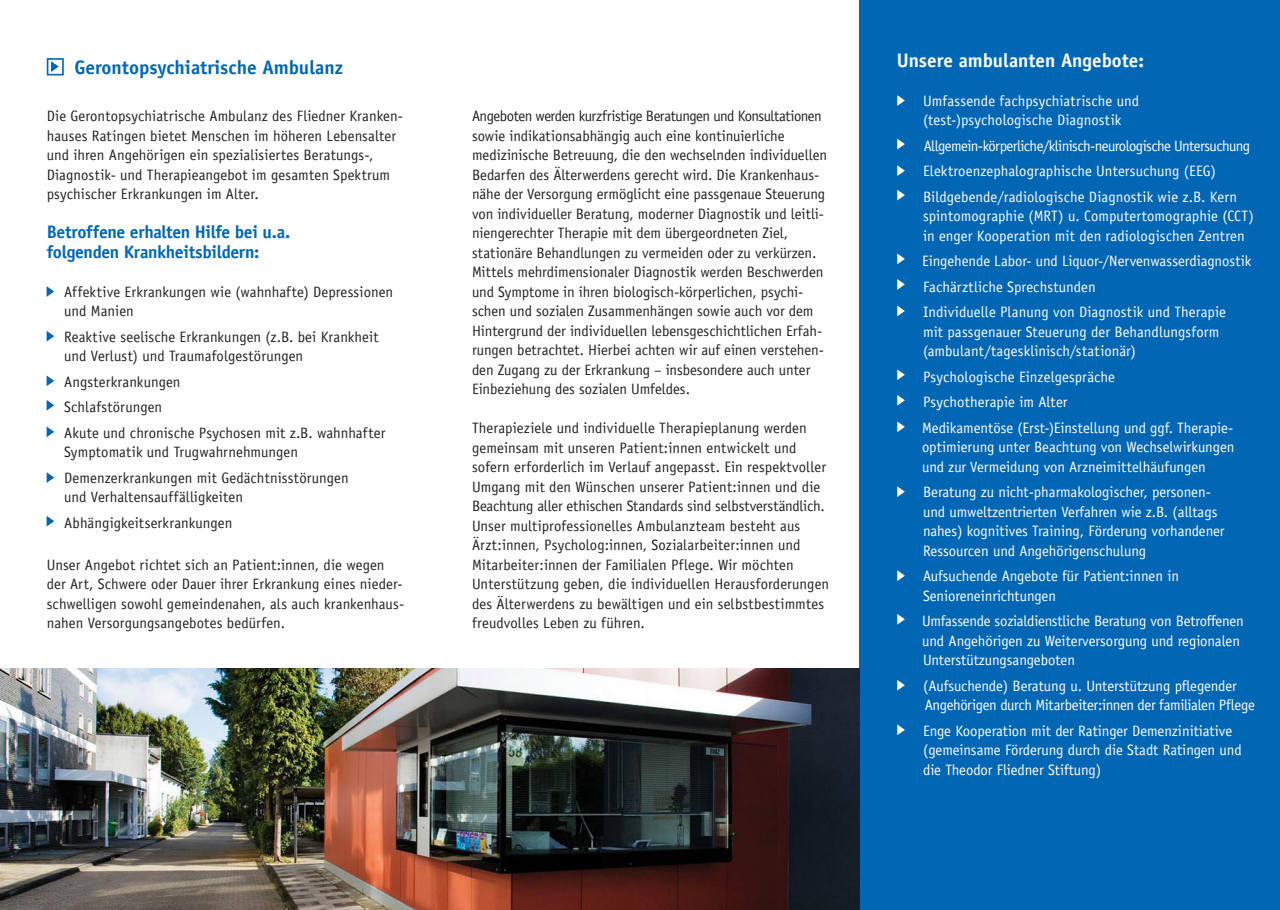
<style>
.page{position:relative;width:1280px;height:910px;background:#fff}
.page>*{position:absolute;margin:0;border:0;box-sizing:border-box;transform-origin:0 0}
.t1{font:700 19.5px "Officina Sans";color:#0166b3}
.t2{font:700 19.5px "Officina Sans";color:#fff}
.t3{font:700 18px "Officina Sans";letter-spacing:-.02em;color:#0166b3}
.t4{font:15px/19.5px "Officina Sans";letter-spacing:.005em;color:#231f20}
.t5{font:15px/19.5px "Officina Sans";color:#fff}
.t6{font:15px/19.5px "Officina Sans";letter-spacing:-.02em;color:#fff}
.t7{font:15px "Officina Sans";letter-spacing:-.04em;color:#fff}
</style>
<div class="page">
<div style="left:859px;top:0;width:421px;height:910px;background:#0166b3"></div>
<img style="left:0;top:668px;width:859px;height:242px">
<div style="left:47px;top:58px;width:17px;height:17px;border:2px solid #0166b3"></div>
<svg style="left:50px;top:60px;width:9px;height:13px"></svg>
<svg style="left:46px;top:331px;width:8px;height:11px"></svg>
<svg style="left:46px;top:286px;width:8px;height:11px"></svg>
<svg style="left:46px;top:375px;width:8px;height:11px"></svg>
<svg style="left:46px;top:400px;width:8px;height:11px"></svg>
<svg style="left:46px;top:426px;width:8px;height:11px"></svg>
<svg style="left:46px;top:472px;width:8px;height:11px"></svg>
<svg style="left:46px;top:516px;width:8px;height:11px"></svg>
<svg style="left:897px;top:95px;width:8px;height:11px"></svg>
<svg style="left:897px;top:138px;width:8px;height:12px"></svg>
<svg style="left:897px;top:165px;width:8px;height:11px"></svg>
<svg style="left:897px;top:190px;width:8px;height:11px"></svg>
<svg style="left:897px;top:253px;width:8px;height:11px"></svg>
<svg style="left:897px;top:279px;width:8px;height:11px"></svg>
<svg style="left:897px;top:305px;width:8px;height:12px"></svg>
<svg style="left:897px;top:369px;width:8px;height:11px"></svg>
<svg style="left:897px;top:395px;width:8px;height:11px"></svg>
<svg style="left:897px;top:421px;width:8px;height:11px"></svg>
<svg style="left:897px;top:486px;width:8px;height:11px"></svg>
<svg style="left:897px;top:570px;width:8px;height:11px"></svg>
<svg style="left:897px;top:614px;width:8px;height:11px"></svg>
<svg style="left:897px;top:680px;width:8px;height:11px"></svg>
<svg style="left:897px;top:724px;width:8px;height:11px"></svg>
<p class="t1" style="left:74px;top:55px;width:270px">Gerontopsychiatrische Ambulanz</p>
<p class="t4" style="left:47px;top:106px;width:358px">Die Gerontopsychiatrische Ambulanz des Fliedner Kranken&shy;hauses Ratingen bietet Menschen im höheren Lebensalter und ihren Angehörigen ein spezialisiertes Beratungs-, Diagnostik- und Therapieangebot im gesamten Spektrum psychischer Erkrankungen im Alter.</p>
<p class="t3" style="left:47px;top:221px;width:245px">Betroffene erhalten Hilfe bei u.a.</p>
<p class="t3" style="left:47px;top:240px;width:214px">folgenden Krankheitsbildern:</p>
<p class="t4" style="left:64px;top:282px;width:331px">Affektive Erkrankungen wie (wahnhafte) Depressionen und Manien</p>
<p class="t4" style="left:64px;top:327px;width:316px">Reaktive seelische Erkrankungen (z.B. bei Krankheit und Verlust) und Traumafolgestörungen</p>
<p class="t4" style="left:64px;top:372px;width:118px">Angsterkrankungen</p>
<p class="t4" style="left:64px;top:397px;width:100px">Schlafstörungen</p>
<p class="t4" style="left:64px;top:423px;width:323px">Akute und chronische Psychosen mit z.B. wahnhafter<br>Symptomatik und Trugwahrnehmungen</p>
<p class="t4" style="left:64px;top:468px;width:286px">Demenzerkrankungen mit Gedächtnisstörungen</p>
<p class="t4" style="left:64px;top:487px;width:180px">und Verhaltensauffälligkeiten</p>
<p class="t4" style="left:64px;top:513px;width:170px">Abhängigkeitserkrankungen</p>
<p class="t4" style="left:47px;top:555px;width:359px">Unser Angebot richtet sich an Patient:innen, die wegen der Art, Schwere oder Dauer ihrer Erkrankung eines nieder&shy;schwelligen sowohl gemeindenahen, als auch krankenhaus&shy;nahen Versorgungsangebotes bedürfen.</p>
<p class="t4" style="left:472px;top:106px;width:351px">Angeboten werden kurzfristige Beratungen und Konsultationen sowie indikationsabhängig auch eine kontinuierliche</p>
<p class="t4" style="left:472px;top:145px;width:356px">medizinische Betreuung, die den wechselnden individuellen Bedarfen des Älterwerdens gerecht wird. Die Krankenhaus&shy;nähe der Versorgung ermöglicht eine passgenaue Steuerung von individueller Beratung, moderner Diagnostik und leitli&shy;niengerechter Therapie mit dem übergeordneten Ziel,</p>
<p class="t4" style="left:472px;top:243px;width:346px">stationäre Behandlungen zu vermeiden oder zu verkürzen.</p>
<p class="t4" style="left:472px;top:262px;width:353px">Mittels mehrdimensionaler Diagnostik werden Beschwerden und Symptome in ihren biologisch-körperlichen, psychi&shy;schen und sozialen Zusammenhängen sowie auch vor dem Hintergrund der individuellen lebensgeschichtlichen Erfah&shy;rungen betrachtet. Hierbei achten wir auf einen verstehen&shy;den Zugang zu der Erkrankung – insbesondere auch unter Einbeziehung des sozialen Umfeldes.</p>
<p class="t4" style="left:472px;top:418px;width:355px">Therapieziele und individuelle Therapieplanung werden gemeinsam mit unseren Patient:innen entwickelt und sofern erforderlich im Verlauf angepasst. Ein respektvoller Umgang mit den Wünschen unserer Patient:innen und die Beachtung aller ethischen Standards sind selbstverständlich.</p>
<p class="t4" style="left:472px;top:516px;width:359px">Unser multiprofessionelles Ambulanzteam besteht aus Ärzt:innen, Psycholog:innen, Sozialarbeiter:innen und Mitarbeiter:innen der Familialen Pflege. Wir möchten Unterstützung geben, die individuellen Herausforderungen des Älterwerdens zu bewältigen und ein selbstbestimmtes freudvolles Leben zu führen.</p>
<p class="t2" style="left:897px;top:48px;width:249px">Unsere ambulanten Angebote:</p>
<p class="t5" style="left:923px;top:91px;width:218px">Umfassende fachpsychiatrische und</p>
<p class="t5" style="left:923px;top:110px;width:200px">(test-)psychologische Diagnostik</p>
<p class="t7" style="left:924px;top:136px;width:328px">Allgemein-körperliche/klinisch-neurologische Untersuchung</p>
<p class="t5" style="left:923px;top:161px;width:294px">Elektroenzephalographische Untersuchung (EEG)</p>
<p class="t5" style="left:923px;top:187px;width:332px">Bildgebende/radiologische Diagnostik wie z.B. Kern spintomographie (MRT) u. Computertomographie (CCT) in enger Kooperation mit den radiologischen Zentren</p>
<p class="t5" style="left:922px;top:251px;width:331px">Eingehende Labor- und Liquor-/Nervenwasserdiagnostik</p>
<p class="t5" style="left:923px;top:277px;width:174px">Fachärztliche Sprechstunden</p>
<p class="t5" style="left:923px;top:302px;width:304px">Individuelle Planung von Diagnostik und Therapie mit passgenauer Steuerung der Behandlungsform</p>
<p class="t5" style="left:923px;top:341px;width:215px">(ambulant/tagesklinisch/stationär)</p>
<p class="t5" style="left:923px;top:367px;width:194px">Psychologische Einzelgespräche</p>
<p class="t5" style="left:923px;top:392px;width:146px">Psychotherapie im Alter</p>
<p class="t5" style="left:922px;top:418px;width:313px">Medikamentöse (Erst-)Einstellung und ggf. Therapie-</p>
<p class="t5" style="left:922px;top:437px;width:314px">optimierung unter Beachtung von Wechselwirkungen und zur Vermeidung von Arzneimittelhäufungen</p>
<p class="t5" style="left:923px;top:482px;width:303px">Beratung zu nicht-pharmakologischer, personen&shy;und umweltzentrierten Verfahren wie z.B. (alltags nahes) kognitives Training, Förderung vorhandener Ressourcen und Angehörigenschulung</p>
<p class="t5" style="left:923px;top:566px;width:258px">Aufsuchende Angebote für Patient:innen in</p>
<p class="t5" style="left:923px;top:586px;width:134px">Senioreneinrichtungen</p>
<p class="t5" style="left:922px;top:611px;width:323px">Umfassende sozialdienstliche Beratung von Betroffenen und Angehörigen zu Weiterversorgung und regionalen<br>Unterstützungsangeboten</p>
<p class="t6" style="left:923px;top:676px;width:333px">(Aufsuchende) Beratung u. Unterstützung pflegender<br>Angehörigen durch Mitarbeiter:innen der familialen Pflege</p>
<p class="t5" style="left:923px;top:721px;width:320px">Enge Kooperation mit der Ratinger Demenzinitiative (gemeinsame Förderung durch die Stadt Ratingen und die Theodor Fliedner Stiftung)</p>
</div>
